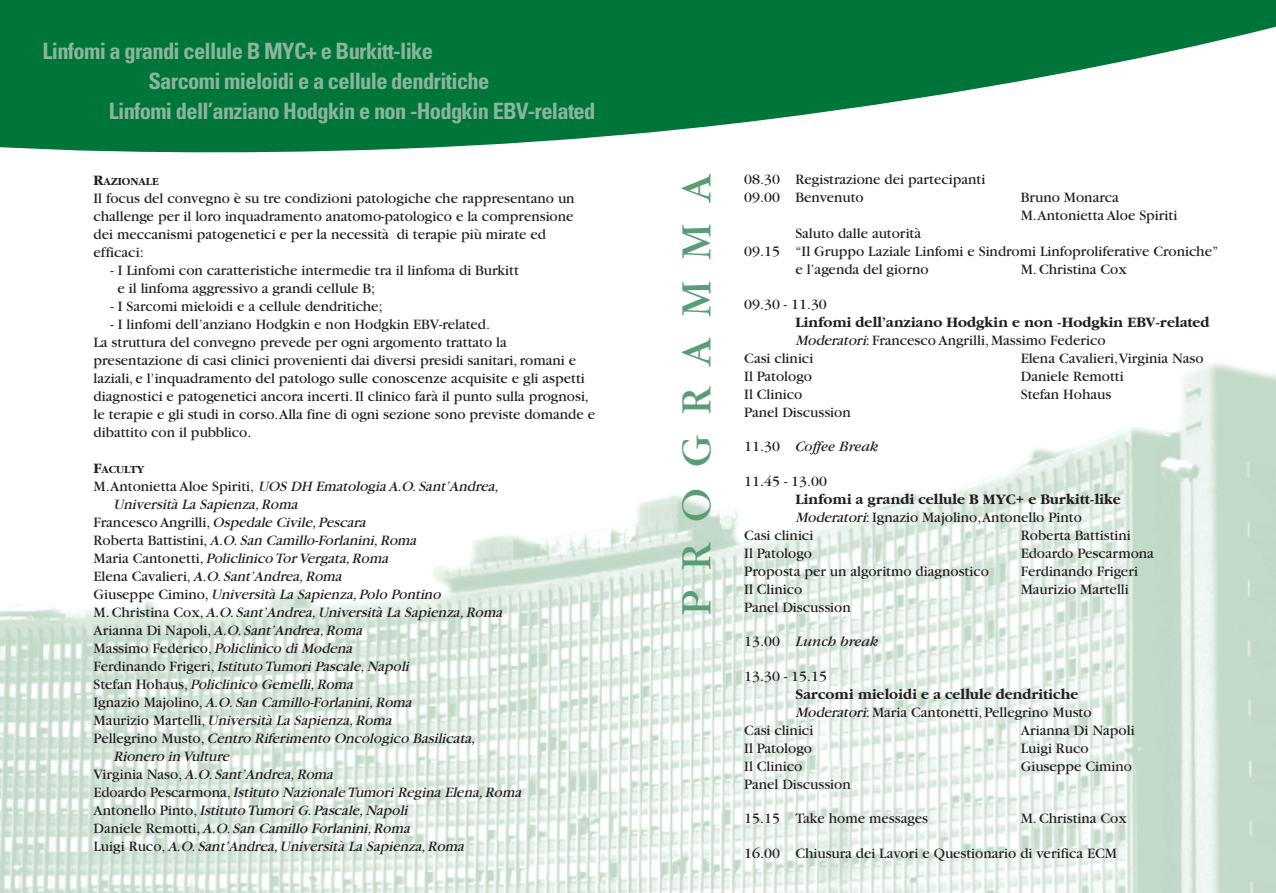
<style>
.page{position:relative;width:1276px;height:893px;background:#fff}
.page>*{position:absolute;margin:0;border:0;box-sizing:border-box;transform-origin:0 0}
.t1{font:45px "Garamond";letter-spacing:.47em;color:#589d74}
.t2{font:700 condensed 22.5px "Univers";letter-spacing:-.03em;color:#8ab699}
.t3{font:15px/18px "Garamond";color:#231f20}
.t4{font:italic 15px "Garamond";color:#231f20}
.t5{font:700 15px "Garamond";color:#231f20}
.t6{font:italic 15px "Garamond";color:#231f20}
.t7{font:700 11.25px "Garamond";color:#231f20}
.s1{font-size:15px}
.s2{font-style:normal}
.s3{font-style:italic}
</style>
<div class="page">
<img style="left:0;top:363px;width:1276px;height:530px">
<svg style="left:0;top:0;width:1276px;height:153px;fill:#00753a"></svg>
<h2 class="t2" style="left:43px;top:43px;width:392px">Linfomi a grandi cellule B MYC+ e Burkitt-like</h2>
<h2 class="t2" style="left:148px;top:73px;width:342px">Sarcomi mieloidi e a cellule dendritiche</h2>
<h2 class="t2" style="left:109px;top:103px;width:488px">Linfomi dell’anziano Hodgkin e non -Hodgkin EBV-related</h2>
<p class="t7" style="left:94px;top:174px;width:67px"><span class="s1">R</span>AZIONALE</p>
<p class="t3" style="left:94px;top:191px;width:482px">Il focus del convegno è su tre condizioni patologiche che rappresentano un challenge per il loro inquadramento anatomo-patologico e la comprensione dei meccanismi patogenetici e per la necessità di terapie più mirate ed efficaci:</p>
<p class="t3" style="left:118px;top:263px;width:403px;text-indent:-7px">- I Linfomi con caratteristiche intermedie tra il linfoma di Burkitt e il linfoma aggressivo a grandi cellule B;</p>
<p class="t3" style="left:111px;top:299px;width:274px">- I Sarcomi mieloidi e a cellule dendritiche;</p>
<p class="t3" style="left:94px;top:317px;width:503px;text-indent:17px">- I linfomi dell’anziano Hodgkin e non Hodgkin EBV-related.<br>La struttura del convegno prevede per ogni argomento trattato la presentazione di casi clinici provenienti dai diversi presidi sanitari, romani e laziali, e l’inquadramento del patologo sulle conoscenze acquisite e gli aspetti diagnostici e patogenetici ancora incerti. Il clinico farà il punto sulla prognosi, le terapie e gli studi in corso.Alla fine di ogni sezione sono previste domande e dibattito con il pubblico.</p>
<p class="t7" style="left:94px;top:462px;width:52px"><span class="s1">F</span>ACULTY</p>
<p class="t4" style="left:94px;top:481px;width:409px"><span class="s2">M.Antonietta Aloe Spiriti,</span> UOS DH Ematologia A.O.Sant’Andrea,</p>
<p class="t4" style="left:113px;top:499px;width:188px">Università La Sapienza,Roma</p>
<p class="t4" style="left:94px;top:517px;width:276px"><span class="s2">Francesco Angrilli,</span> Ospedale Civile,Pescara</p>
<p class="t4" style="left:94px;top:535px;width:327px"><span class="s2">Roberta Battistini,</span> A.O.San Camillo-Forlanini,Roma</p>
<p class="t4" style="left:94px;top:553px;width:299px"><span class="s2">Maria Cantonetti,</span> Policlinico Tor Vergata,Roma</p>
<p class="t4" style="left:94px;top:571px;width:252px"><span class="s2">Elena Cavalieri,</span> A.O.Sant’Andrea,Roma</p>
<p class="t4" style="left:94px;top:589px;width:351px"><span class="s2">G i u s e p p e C i m i n o ,</span> Università La Sapienza,Polo Pontino</p>
<p class="t4" style="left:94px;top:607px;width:413px"><span class="s2">M . C h r i s t i n a C o x ,</span> A.O.Sant’Andrea,Università La Sapienza,Roma</p>
<p class="t4" style="left:94px;top:625px;width:273px"><span class="s2">Arianna Di Napoli,</span> A.O.Sant’Andrea,Roma</p>
<p class="t4" style="left:94px;top:643px;width:263px"><span class="s2">Massimo Federico,</span> Policlinico di Modena</p>
<p class="t4" style="left:94px;top:661px;width:320px"><span class="s2">Ferdinando Frigeri,</span> Istituto Tumori Pascale,Napoli</p>
<p class="t4" style="left:94px;top:679px;width:264px"><span class="s2">Stefan Hohaus,</span> Policlinico Gemelli,Roma</p>
<p class="t4" style="left:94px;top:697px;width:322px"><span class="s2">I g n a z i o M a j o l i n o ,</span> A.O.San Camillo-Forlanini,Roma</p>
<p class="t4" style="left:94px;top:715px;width:302px"><span class="s2">Maurizio Martelli,</span> Università La Sapienza,Roma</p>
<p class="t4" style="left:94px;top:733px;width:386px"><span class="s2">P e l l e g r i n o M u s t o ,</span> Centro Riferimento Oncologico Basilicata,</p>
<p class="t4" style="left:113px;top:751px;width:120px">Rionero in Vulture</p>
<p class="t4" style="left:94px;top:769px;width:244px"><span class="s2">Virginia Naso,</span> A.O.Sant’Andrea,Roma</p>
<p class="t4" style="left:94px;top:787px;width:432px"><span class="s2">E d o a r d o P e s c a r m o n a ,</span> Istituto Nazionale Tumori Regina Elena,Roma</p>
<p class="t4" style="left:94px;top:805px;width:318px"><span class="s2">A n t o n e l l o P i n t o ,</span> Istituto Tumori G.Pascale,Napoli</p>
<p class="t4" style="left:94px;top:823px;width:320px"><span class="s2">Daniele Remotti,</span> A.O.San Camillo Forlanini,Roma</p>
<p class="t4" style="left:94px;top:841px;width:375px"><span class="s2">L u i g i R u c o ,</span> A.O.Sant’Andrea,Università La Sapienza,Roma</p>
<h1 class="t1" style="left:681px;top:615px;width:444px;rotate:-90deg">PROGRAMMA</h1>
<p class="t3" style="left:744px;top:172px;width:242px">08.30 Registrazione dei partecipanti<br>09.00 Benvenuto</p>
<p class="t3" style="left:1020px;top:190px;width:158px">Bruno Monarca<br>M.Antonietta Aloe Spiriti</p>
<p class="t3" style="left:795px;top:226px;width:127px">Saluto dalle autorità</p>
<p class="t3" style="left:744px;top:244px;width:475px">09.15 “Il Gruppo Laziale Linfomi e Sindromi Linfoproliferative Croniche”</p>
<p class="t3" style="left:795px;top:262px;width:135px">e l’agenda del giorno</p>
<p class="t3" style="left:1020px;top:262px;width:108px">M. Christina Cox</p>
<p class="t3" style="left:744px;top:296px;width:84px">09.30 - 11.30</p>
<p class="t5" style="left:795px;top:313px;width:415px">Linfomi dell’anziano Hodgkin e non -Hodgkin EBV-related</p>
<p class="t3" style="left:795px;top:332px;width:312px"><span class="s3">Moderatori</span>: Francesco Angrilli, Massimo Federico</p>
<p class="t3" style="left:744px;top:350px;width:70px">Casi clinici</p>
<p class="t3" style="left:1020px;top:350px;width:184px">Elena Cavalieri,Virginia Naso</p>
<p class="t3" style="left:744px;top:368px;width:69px">Il Patologo</p>
<p class="t3" style="left:1020px;top:368px;width:104px">Daniele Remotti</p>
<p class="t3" style="left:744px;top:386px;width:60px">Il Clinico</p>
<p class="t3" style="left:1020px;top:386px;width:92px">Stefan Hohaus</p>
<p class="t3" style="left:744px;top:404px;width:108px">Panel Discussion</p>
<p class="t6" style="left:744px;top:442px;width:135px"><span class="s2">11.30</span> Coffee Break</p>
<p class="t3" style="left:744px;top:473px;width:84px">11.45 - 13.00</p>
<p class="t5" style="left:795px;top:490px;width:327px">Linfomi a grandi cellule B MYC+ e Burkitt-like</p>
<p class="t3" style="left:795px;top:509px;width:288px"><span class="s3">Moderatori</span>: Ignazio Majolino,Antonello Pinto</p>
<p class="t3" style="left:744px;top:527px;width:70px">Casi clinici</p>
<p class="t3" style="left:1020px;top:527px;width:112px">Roberta Battistini</p>
<p class="t3" style="left:744px;top:545px;width:69px">Il Patologo</p>
<p class="t3" style="left:1020px;top:545px;width:135px">Edoardo Pescarmona</p>
<p class="t3" style="left:744px;top:563px;width:246px">Proposta per un algoritmo diagnostico</p>
<p class="t3" style="left:1020px;top:563px;width:119px">Ferdinando Frigeri</p>
<p class="t3" style="left:744px;top:581px;width:60px">Il Clinico</p>
<p class="t3" style="left:1020px;top:581px;width:109px">Maurizio Martelli</p>
<p class="t3" style="left:744px;top:599px;width:108px">Panel Discussion</p>
<p class="t6" style="left:744px;top:637px;width:136px"><span class="s2">13.00</span> Lunch break</p>
<p class="t3" style="left:744px;top:668px;width:84px">13.30 - 15.15</p>
<p class="t5" style="left:795px;top:685px;width:284px">Sarcomi mieloidi e a cellule dendritiche</p>
<p class="t3" style="left:795px;top:704px;width:298px"><span class="s3">Moderatori</span>: Maria Cantonetti, Pellegrino Musto</p>
<p class="t3" style="left:744px;top:722px;width:70px">Casi clinici</p>
<p class="t3" style="left:1020px;top:722px;width:115px">Arianna Di Napoli</p>
<p class="t3" style="left:744px;top:740px;width:69px">Il Patologo</p>
<p class="t3" style="left:1020px;top:740px;width:69px">Luigi Ruco</p>
<p class="t3" style="left:744px;top:758px;width:60px">Il Clinico</p>
<p class="t3" style="left:1020px;top:758px;width:113px">Giuseppe Cimino</p>
<p class="t3" style="left:744px;top:776px;width:108px">Panel Discussion</p>
<p class="t3" style="left:744px;top:811px;width:185px">15.15 Take home messages</p>
<p class="t3" style="left:1020px;top:811px;width:108px">M. Christina Cox</p>
<p class="t3" style="left:744px;top:845px;width:374px">16.00 Chiusura dei Lavori e Questionario di verifica ECM</p>
</div>
